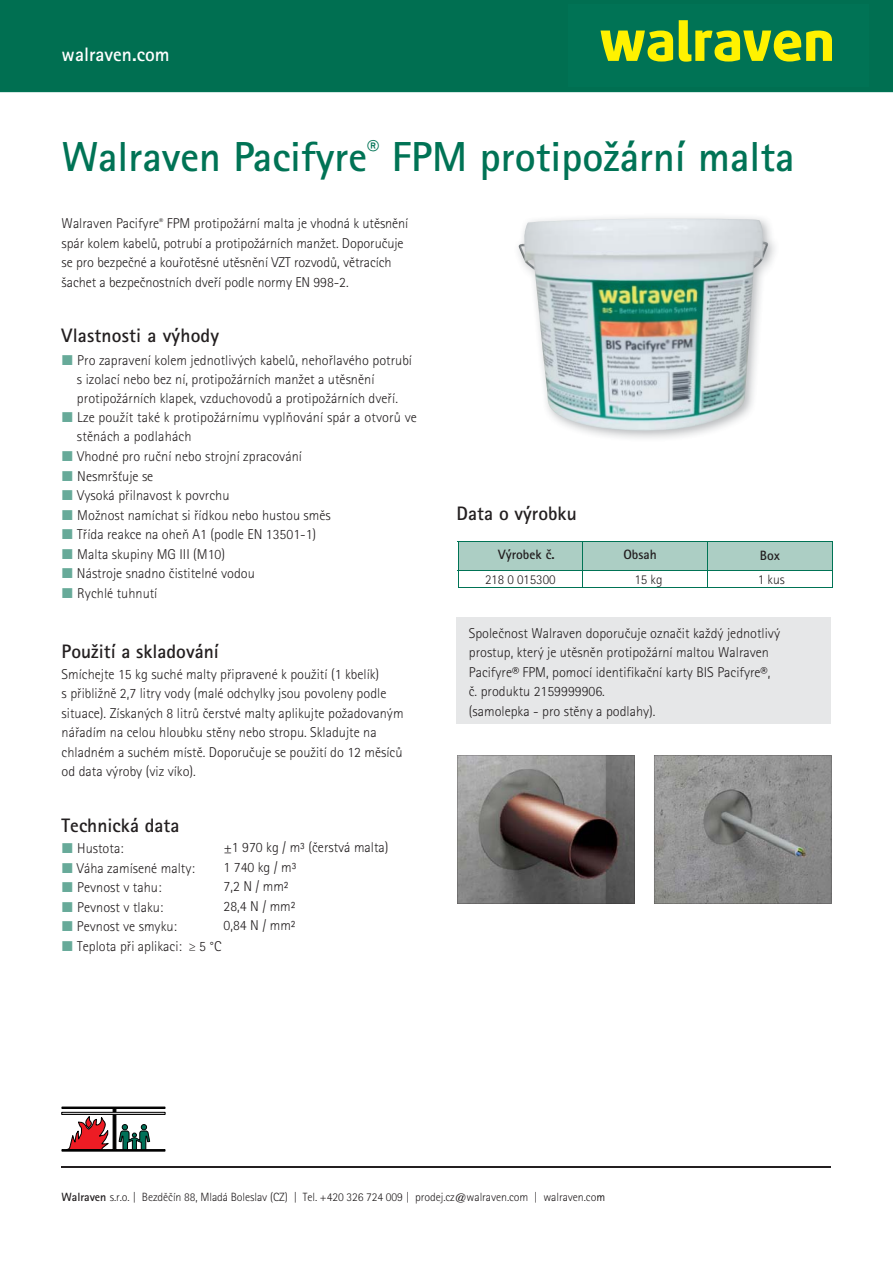
<style>
.page{position:relative;width:893px;height:1263px;background:#fff}
.page>*{position:absolute;margin:0;border:0;box-sizing:border-box;transform-origin:0 0}
.t1{font:700 42px "Rotis Sans Serif Std";color:#007355}
.t2{font:700 19.5px "Rotis Sans Serif Std";color:#231f20}
.t3{font:700 19.5px "Rotis Sans Serif Std";color:#fff}
.t4{font:300 14.25px/19.5px "Rotis Sans Serif Std";color:#231f20}
.t5{font:300 13.5px "Rotis Sans Serif Std";color:#231f20}
.t6{font:700 13.5px "Rotis Sans Serif Std";color:#231f20}
.t7{font:300 11.85px "Rotis Sans Serif Std";letter-spacing:-.005em;color:#231f20}
.s1{color:#67aa99}
.s2{font-weight:700}
.s3{font-weight:400}
</style>
<div class="page">
<img style="left:518px;top:219px;width:251px;height:213px">
<div style="left:0;top:0;width:893px;height:92px;background:#006f51"></div>
<div style="left:568px;top:5px;width:301px;height:82px;background:#007355"></div>
<svg style="left:679px;top:20px;width:153px;height:42px"></svg>
<svg style="left:600px;top:31px;width:73px;height:31px"></svg>
<svg style="left:458px;top:541px;width:375px;height:46px"></svg>
<hr style="left:458px;top:587px;width:375px;height:1px;background:#007355">
<div style="left:457px;top:617px;width:374px;height:107px;background:#e6e7e8"></div>
<hr style="left:62px;top:1166px;width:769px;height:2px;background:#231f20">
<svg style="left:62px;top:1107px;width:103px;height:44px"></svg>
<div style="left:62px;top:1112px;width:103px;height:2px;border:1px solid #000"></div>
<svg style="left:457px;top:755px;width:177px;height:149px;background:#706a68"></svg>
<svg style="left:654px;top:755px;width:177px;height:149px;background:#8b8b8b"></svg>
<h2 class="t3" style="left:62px;top:47px;width:109px">walraven.com</h2>
<h1 class="t1" style="left:62px;top:130px;width:734px">Walraven Pacifyre<sup>®</sup> FPM protipožární malta</h1>
<p class="t4" style="left:62px;top:214px;width:348px">Walraven Pacifyre<sup>®</sup> FPM protipožární malta je vhodná k utěsnění spár kolem kabelů, potrubí a protipožárních manžet. Doporučuje se pro bezpečné a kouřotěsné utěsnění VZT rozvodů, větracích šachet a bezpečnostních dveří podle normy EN 998-2.</p>
<h2 class="t2" style="left:62px;top:323px;width:159px">Vlastnosti a výhody</h2>
<p class="t4" style="left:77px;top:350px;width:337px;line-height:19px;text-indent:-15px"><span class="s1">■</span> Pro zapravení kolem jednotlivých kabelů, nehořlavého potrubí s izolací nebo bez ní, protipožárních manžet a utěsnění protipožárních klapek, vzduchovodů a protipožárních dveří.</p>
<p class="t4" style="left:77px;top:408px;width:342px;line-height:18.5px;text-indent:-15px"><span class="s1">■</span> Lze použít také k protipožárnímu vyplňování spár a otvorů ve stěnách a podlahách</p>
<p class="t4" style="left:62px;top:447px;width:242px"><span class="s1">■</span> Vhodné pro ruční nebo strojní zpracování</p>
<p class="t4" style="left:62px;top:466px;width:93px"><span class="s1">■</span> Nesmršťuje se</p>
<p class="t4" style="left:62px;top:486px;width:169px"><span class="s1">■</span> Vysoká přilnavost k povrchu</p>
<p class="t4" style="left:62px;top:505px;width:271px"><span class="s1">■</span> Možnost namíchat si řídkou nebo hustou směs</p>
<p class="t4" style="left:62px;top:525px;width:256px"><span class="s1">■</span> Třída reakce na oheň A1 (podle EN 13501-1)</p>
<p class="t4" style="left:62px;top:546px;width:165px"><span class="s1">■</span> Malta skupiny MG III (M10)</p>
<p class="t4" style="left:62px;top:564px;width:195px"><span class="s1">■</span> Nástroje snadno čistitelné vodou</p>
<p class="t4" style="left:62px;top:583px;width:97px"><span class="s1">■</span> Rychlé tuhnutí</p>
<h2 class="t2" style="left:457px;top:501px;width:122px">Data o výrobku</h2>
<p class="t6" style="left:498px;top:546px;width:58px">Výrobek č.</p>
<p class="t6" style="left:623px;top:546px;width:35px">Obsah</p>
<p class="t6" style="left:760px;top:551px;width:22px">Box</p>
<p class="t5" style="left:485px;top:574px;width:72px">218 0 015300</p>
<p class="t5" style="left:634px;top:574px;width:30px">15 kg</p>
<p class="t5" style="left:758px;top:574px;width:28px">1 kus</p>
<h2 class="t2" style="left:62px;top:639px;width:159px">Použití a skladování</h2>
<p class="t4" style="left:62px;top:664px;width:343px">Smíchejte 15 kg suché malty připravené k použití (1 kbelík)<br>s přibližně 2,7 litry vody (malé odchylky jsou povoleny podle situace). Získaných 8 litrů čerstvé malty aplikujte požadovaným nářadím na celou hloubku stěny nebo stropu. Skladujte na chladném a suchém místě. Doporučuje se použití do 12 měsíců od data výroby (viz víko).</p>
<h2 class="t2" style="left:62px;top:818px;width:119px">Technická data</h2>
<p class="t4" style="left:62px;top:839px;width:64px"><span class="s1">■</span> Hustota:</p>
<p class="t4" style="left:62px;top:858px;width:135px"><span class="s1">■</span> Váha zamísené malty:</p>
<p class="t4" style="left:62px;top:878px;width:101px"><span class="s1">■</span> Pevnost v tahu:</p>
<p class="t4" style="left:62px;top:897px;width:103px"><span class="s1">■</span> Pevnost v tlaku:</p>
<p class="t4" style="left:62px;top:917px;width:117px"><span class="s1">■</span> Pevnost ve smyku:</p>
<p class="t4" style="left:224px;top:839px;width:167px">±1 970 kg / m3 (čerstvá malta)<br>1 740 kg / m3<br>7,2 N / mm2<br>28,4 N / mm2<br>0,84 N / mm2</p>
<p class="t4" style="left:62px;top:936px;width:162px"><span class="s1">■</span> Teplota při aplikaci: ≥ 5 °C</p>
<p class="t4" style="left:469px;top:623px;width:313px">Společnost Walraven doporučuje označit každý jednotlivý prostup, který je utěsněn protipožární maltou Walraven Pacifyre® FPM, pomocí identifikační karty BIS Pacifyre®, č. produktu 2159999906.<br>(samolepka - pro stěny a podlahy).</p>
<p class="t7" style="left:62px;top:1190px;width:545px"><span class="s2">Walraven</span> s.r.o. | Bezděčín 88, Mladá Boleslav (CZ) | Tel. +420 326 724 009 | prodej.cz@walraven.com | walraven.co<span class="s3">m</span></p>
</div>
